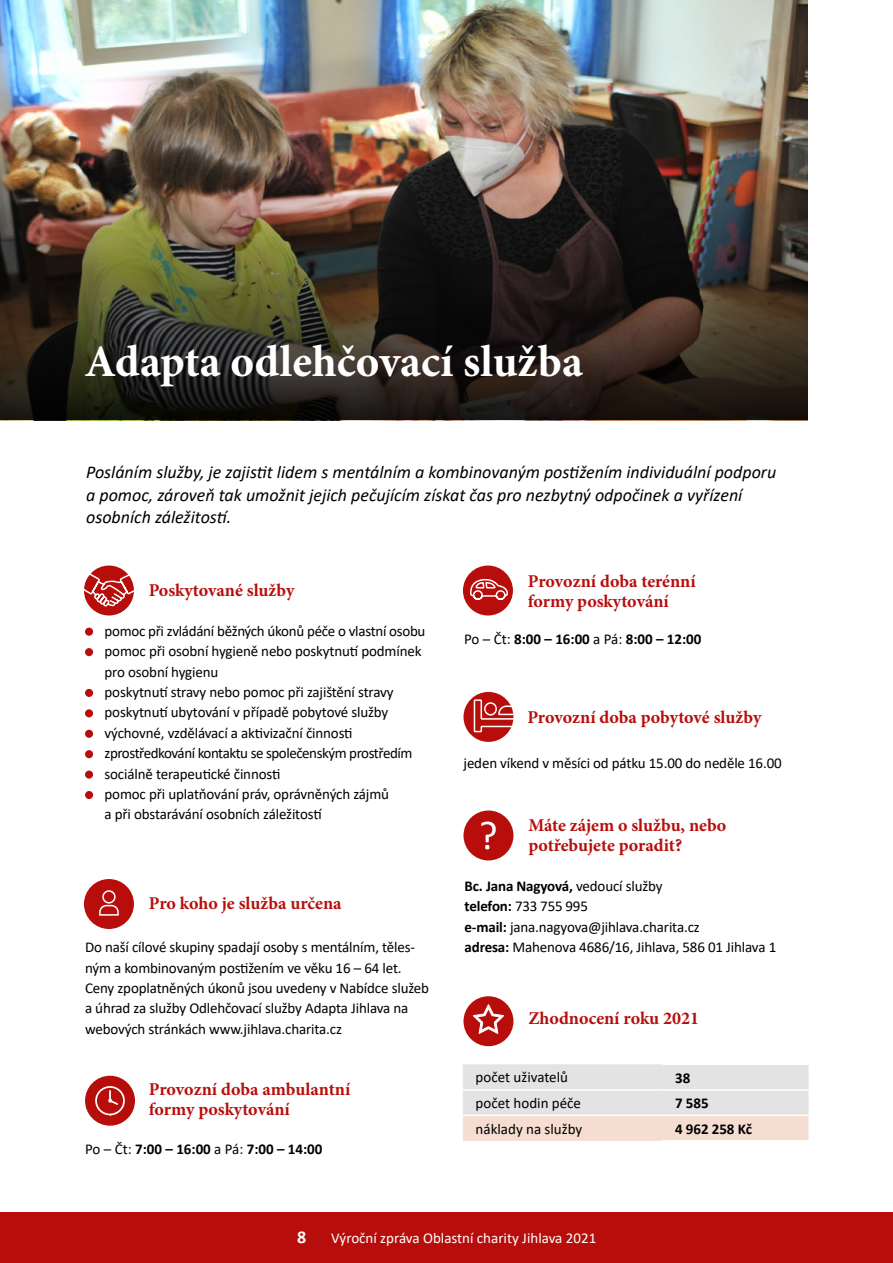
<style>
.page{position:relative;width:893px;height:1263px;background:#fff}
.page>*{position:absolute;margin:0;border:0;box-sizing:border-box;transform-origin:0 0}
.t1{font:700 45px "Minion Pro";color:#fff}
.t2{font:700 18px/19.5px "Minion Pro";letter-spacing:-.005em;color:#b70e0c}
.t3{font:italic 18px/22.5px "Calibri";color:#000}
.t4{font:700 18px "Calibri";color:#fff}
.t5{font:15px/20.4px "Calibri";letter-spacing:-.01em;color:#000}
.t6{font:700 15px "Calibri";color:#000}
.t7{font:15px "Calibri";color:#fff}
.s1{font-weight:400}
.s2{font-weight:700}
</style>
<div class="page">
<div style="left:0;top:1212px;width:893px;height:51px;background:#b70e0c"></div>
<div style="left:85px;top:628px;width:8px;height:8px;background:#b70e0c;border-radius:50%"></div>
<div style="left:85px;top:648px;width:8px;height:8px;background:#b70e0c;border-radius:50%"></div>
<div style="left:85px;top:689px;width:8px;height:8px;background:#b70e0c;border-radius:50%"></div>
<div style="left:85px;top:709px;width:8px;height:8px;background:#b70e0c;border-radius:50%"></div>
<div style="left:85px;top:730px;width:8px;height:8px;background:#b70e0c;border-radius:50%"></div>
<div style="left:85px;top:750px;width:8px;height:8px;background:#b70e0c;border-radius:50%"></div>
<div style="left:85px;top:770px;width:8px;height:9px;background:#b70e0c;border-radius:50%"></div>
<div style="left:85px;top:791px;width:8px;height:8px;background:#b70e0c;border-radius:50%"></div>
<div style="left:84px;top:565px;width:50px;height:50px;background:#b70e0c;border-radius:50%"></div>
<svg style="left:84px;top:574px;width:50px;height:42px"></svg>
<img style="left:0;top:0;width:808px;height:178px">
<img style="left:0;top:178px;width:808px;height:242px">
<div style="left:84px;top:879px;width:50px;height:50px;background:#b70e0c;border-radius:50%"></div>
<div style="left:102px;top:890px;width:14px;height:13px;border:2px solid #fff;border-radius:50%"></div>
<svg style="left:99px;top:904px;width:20px;height:12px"></svg>
<div style="left:463px;top:565px;width:50px;height:50px;background:#b70e0c;border-radius:50%"></div>
<svg style="left:469px;top:578px;width:40px;height:30px"></svg>
<div style="left:85px;top:1076px;width:50px;height:50px;background:#b70e0c;border-radius:50%"></div>
<svg style="left:95px;top:1086px;width:30px;height:29px"></svg>
<div style="left:463px;top:692px;width:50px;height:50px;background:#b70e0c;border-radius:50%"></div>
<svg style="left:473px;top:698px;width:41px;height:35px"></svg>
<div style="left:463px;top:810px;width:50px;height:50px;background:#b70e0c;border-radius:50%"></div>
<svg style="left:481px;top:821px;width:15px;height:28px"></svg>
<div style="left:463px;top:996px;width:50px;height:50px;background:#b70e0c;border-radius:50%"></div>
<svg style="left:473px;top:1004px;width:31px;height:30px"></svg>
<svg style="left:463px;top:1064px;width:345px;height:77px;background:#e9e1dd"></svg>
<hr style="left:662px;top:1063px;width:146px;height:2px;background:#fff">
<hr style="left:463px;top:1089px;width:199px;height:1px;background:#fff">
<hr style="left:662px;top:1089px;width:146px;height:1px;background:#fff">
<hr style="left:463px;top:1114px;width:199px;height:2px;background:#fff">
<hr style="left:662px;top:1114px;width:146px;height:2px;background:#fff">
<hr style="left:662px;top:1140px;width:146px;height:2px;background:#fff">
<h1 class="t1" style="left:85px;top:330px;width:500px">Adapta odlehčovací služba</h1>
<p class="t3" style="left:86px;top:460px;width:692px">Posláním služby, je zajistit lidem s mentálním a kombinovaným postižením individuální podporu a pomoc, zároveň tak umožnit jejich pečujícím získat čas pro nezbytný odpočinek a vyřízení osobních záležitostí.</p>
<p class="t2" style="left:149px;top:580px;width:147px">Poskytované služby</p>
<p class="t5" style="left:105px;top:620px;width:322px">pomoc při zvládání běžných úkonů péče o vlastní osobu pomoc při osobní hygieně nebo poskytnutí podmínek pro osobní hygienu<br>poskytnutí stravy nebo pomoc při zajištění stravy poskytnutí ubytování v případě pobytové služby výchovné, vzdělávací a aktivizační činnosti zprostředkování kontaktu se společenským prostředím sociálně terapeutické činnosti<br>pomoc při uplatňování práv, oprávněných zájmů<br>a při obstarávání osobních záležitostí</p>
<p class="t2" style="left:149px;top:893px;width:194px">Pro koho je služba určena</p>
<p class="t5" style="left:85px;top:936px;width:346px">Do naší cílové skupiny spadají osoby s mentálním, těles&shy;ným a kombinovaným postižením ve věku 16 – 64 let.<br>Ceny zpoplatněných úkonů jsou uvedeny v Nabídce služeb a úhrad za služby Odlehčovací služby Adapta Jihlava na webových stránkách www.jihlava.charita.cz</p>
<p class="t2" style="left:149px;top:1079px;width:203px">Provozní doba ambulantní formy poskytování</p>
<p class="t6" style="left:85px;top:1138px;width:239px"><span class="s1">Po – Čt:</span> 7:00 – 16:00 <span class="s1">a Pá:</span> 7:00 – 14:00</p>
<p class="t2" style="left:528px;top:571px;width:169px">Provozní doba terénní formy poskytování</p>
<p class="t6" style="left:464px;top:628px;width:239px"><span class="s1">Po – Čt:</span> 8:00 – 16:00 <span class="s1">a Pá:</span> 8:00 – 12:00</p>
<p class="t2" style="left:527px;top:707px;width:235px">Provozní doba pobytové služby</p>
<p class="t5" style="left:464px;top:753px;width:320px">jeden víkend v měsíci od pátku 15.00 do neděle 16.00</p>
<p class="t2" style="left:528px;top:815px;width:200px">Máte zájem o službu, nebo potřebujete poradit?</p>
<p class="t5" style="left:465px;top:875px;width:313px"><span class="s2">Bc. Jana Nagyová,</span> vedoucí služby<br><span class="s2">telefon:</span> 733 755 995<br><span class="s2">e-mail:</span> jana.nagyova@jihlava.charita.cz<br><span class="s2">adresa:</span> Mahenova 4686/16, Jihlava, 586 01 Jihlava 1</p>
<p class="t2" style="left:528px;top:1008px;width:172px">Zhodnocení roku 2021</p>
<p class="t5" style="left:476px;top:1067px;width:94px">počet uživatelů</p>
<p class="t6" style="left:675px;top:1067px;width:17px">38</p>
<p class="t5" style="left:476px;top:1093px;width:107px">počet hodin péče</p>
<p class="t6" style="left:675px;top:1093px;width:35px">7 585</p>
<p class="t5" style="left:476px;top:1118px;width:108px">náklady na služby</p>
<p class="t6" style="left:675px;top:1118px;width:78px">4 962 258 Kč</p>
<p class="t4" style="left:297px;top:1224px;width:11px">8</p>
<p class="t7" style="left:331px;top:1227px;width:266px">Výroční zpráva Oblastní charity Jihlava 2021</p>
</div>
